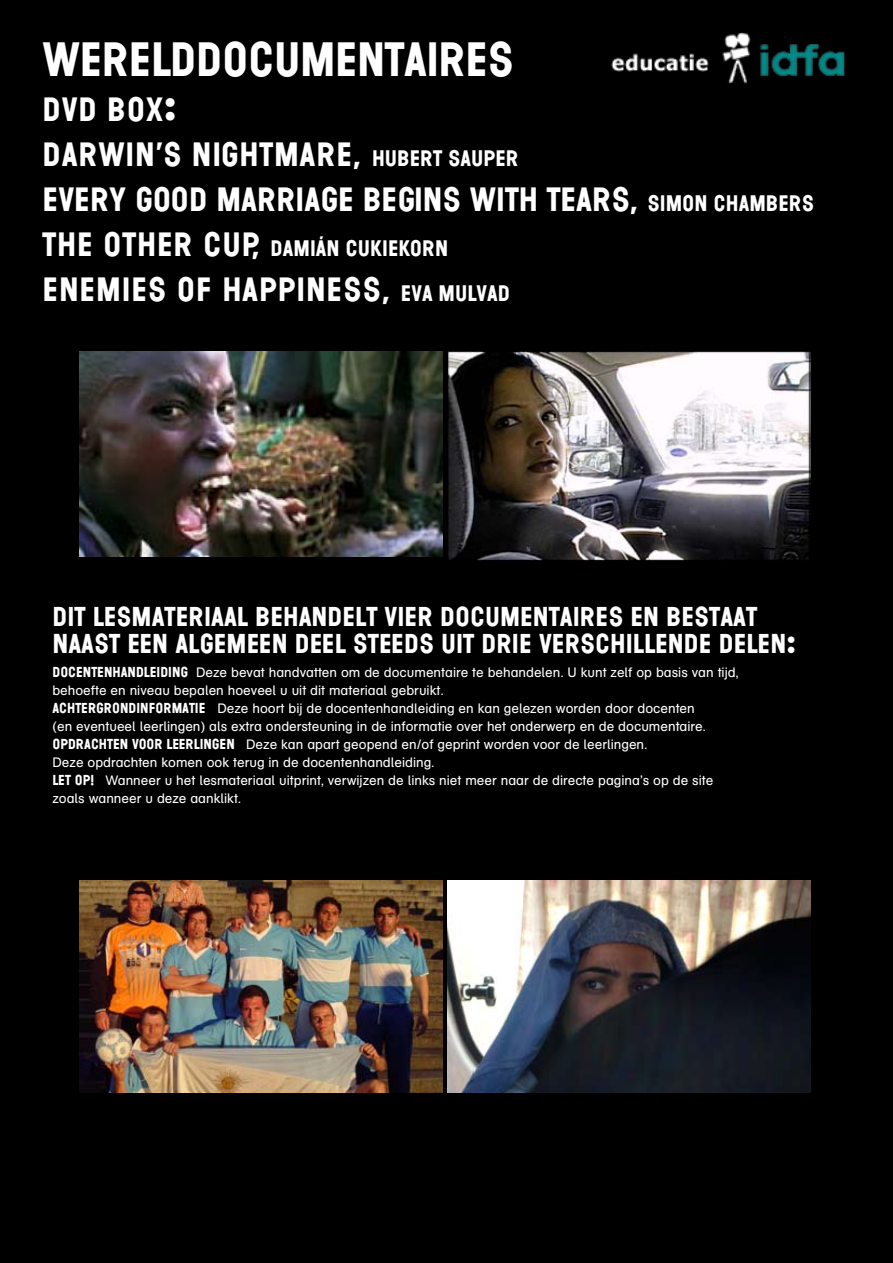
<style>
.page{position:relative;width:893px;height:1263px;background:#000}
.page>*{position:absolute;margin:0;border:0;box-sizing:border-box;transform-origin:0 0}
.t1{font:45px "Wilma Base";letter-spacing:-.01em;color:#fff}
.t2{font:31.5px/45px "Wilma Base";color:#fff}
.t3{font:31.5px "Wilma Base";letter-spacing:.025em;color:#fff}
.t4{font:25.5px/27px "Wilma Base";color:#fff}
.t5{font:21px "Wilma Base";color:#fff}
.t6{font:13.5px/18px "AG Schulbuch BQ";color:#fff}
.s1{font-size:46.5px}
.s2{font-size:21px}
.s3{font-size:31.5px}
.s4{font-size:34.5px}
.s5{font-family:"Wilma Base"}
</style>
<div class="page">
<img style="left:79px;top:881px;width:363px;height:211px">
<img style="left:79px;top:352px;width:363px;height:204px">
<img style="left:447px;top:881px;width:363px;height:211px">
<img style="left:447px;top:352px;width:363px;height:208px">
<img style="left:611px;top:32px;width:234px;height:52px">
<h1 class="t1" style="left:43px;top:30px;width:473px">WERELDDOCUMENTAIRES</h1>
<h2 class="t2" style="left:43px;top:88px;width:773px">DVD BOX<span class="s1">:<br></span>DARWIN’S NIGHTMARE, <span class="s2">HUBERT SAUPER<br></span>EVERY GOOD MARRIAGE BEGINS WITH TEARS, <span class="s2">SIMON CHAMBERS</span></h2>
<h3 class="t5" style="left:43px;top:234px;width:407px"><span class="s3">THE OTHER CUP,</span> DAMIÁN CUKIEKORN</h3>
<h2 class="t3" style="left:43px;top:269px;width:469px">ENEMIES OF HAPPINESS, <span class="s2">EVA MULVAD</span></h2>
<h3 class="t4" style="left:52px;top:605px;width:745px">DIT LESMATERIAAL BEHANDELT VIER DOCUMENTAIRES EN BESTAAT<br>NAAST EEN ALGEMEEN DEEL STEEDS UIT DRIE VERSCHILLENDE DELEN<span class="s4">:</span></h3>
<p class="t6" style="left:52px;top:664px;width:688px"><span class="s5">DOCENTENHANDLEIDING</span> Deze bevat handvatten om de documentaire te behandelen. U kunt zelf op basis van tijd, behoefte en niveau bepalen hoeveel u uit dit materiaal gebruikt.<br><span class="s5">ACHTERGRONDINFORMATIE</span> Deze hoort bij de docentenhandleiding en kan gelezen worden door docenten<br>(en eventueel leerlingen) als extra ondersteuning in de informatie over het onderwerp en de documentaire.<br><span class="s5">OPDRACHTEN VOOR LEERLINGEN</span> Deze kan apart geopend en/of geprint worden voor de leerlingen.<br>Deze opdrachten komen ook terug in de docentenhandleiding.<br><span class="s5">LET OP!</span> Wanneer u het lesmateriaal uitprint, verwijzen de links niet meer naar de directe pagina’s op de site zoals wanneer u deze aanklikt.</p>
</div>
